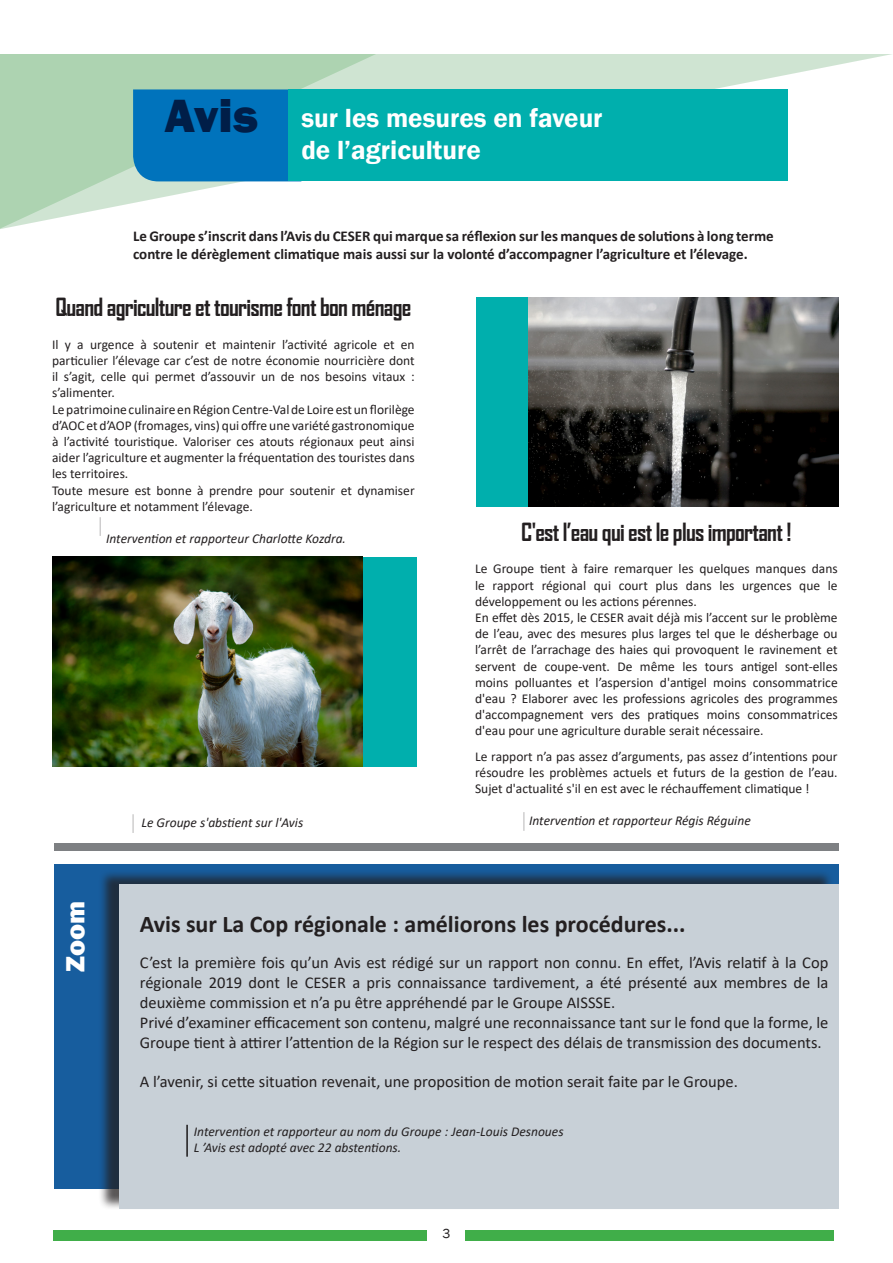
<style>
.page{position:relative;width:893px;height:1263px;background:#fff}
.page>*{position:absolute;margin:0;border:0;box-sizing:border-box;transform-origin:0 0}
.t1{font:800 48px "Franklin Gothic";color:#001e48}
.t2{font:600 27px "Franklin Gothic";color:#fff}
.t3{font:800 27px "Franklin Gothic";color:#fff}
.t4{font:700 24px "Agency FB";letter-spacing:-.03em;color:#231f20}
.t5{font:700 24px "Calibri";color:#231f20}
.t6{font:16.5px/19.8px "Calibri";color:#231f20;text-align:justify}
.t7{font:700 15px/18px "Calibri";color:#231f20}
.t8{font:13.5px/16.2px "Calibri";color:#231f20;text-align:justify}
.t9{font:italic 13.5px "Calibri";color:#231f20}
.t10{font:13.5px "Franklin Gothic";color:#231f20}
</style>
<div class="page">
<div style="left:54px;top:557px;width:363px;height:209px;background:#00afad"></div>
<div style="left:476px;top:297px;width:363px;height:210px;background:#00afad"></div>
<div style="left:54px;top:864px;width:785px;height:324px;background:#175d9e"></div>
<svg style="left:376px;top:54px;width:516px;height:127px;fill:#cfe4d2"></svg>
<svg style="left:0;top:54px;width:376px;height:175px;fill:#add3b1"></svg>
<div style="left:53px;top:1230px;width:780px;height:11px;background:#40ae49"></div>
<div style="left:427px;top:1215px;width:37px;height:46px;background:#fff"></div>
<div style="left:133px;top:89px;width:155px;height:92px;background:#0073bc"></div>
<div style="left:288px;top:89px;width:499px;height:92px;background:#00afad"></div>
<svg style="left:523px;top:812px;width:2px;height:19px"></svg>
<svg style="left:132px;top:814px;width:2px;height:19px"></svg>
<svg style="left:99px;top:517px;width:2px;height:19px"></svg>
<div style="left:54px;top:843px;width:785px;height:7px;background:#7e8083"></div>
<div style="left:98px;top:869px;width:736px;height:341px;background:#231f20;opacity:.75"></div>
<div style="left:120px;top:884px;width:719px;height:325px;background:#c8d0d7"></div>
<img style="left:52px;top:557px;width:311px;height:209px">
<img style="left:528px;top:297px;width:311px;height:210px">
<hr style="left:186px;top:1125px;width:2px;height:32px;background:#231f20">
<p class="t1" style="left:165px;top:85px;width:95px">Avis</p>
<p class="t2" style="left:301px;top:101px;width:303px">sur les mesures en faveur</p>
<p class="t2" style="left:301px;top:134px;width:181px">de l’agriculture</p>
<p class="t7" style="left:133px;top:227px;width:642px">Le Groupe s’inscrit dans l’Avis du CESER qui marque sa réflexion sur les manques de solutions à long terme contre le dérèglement climatique mais aussi sur la volonté d’accompagner l’agriculture et l’élevage.</p>
<p class="t4" style="left:55px;top:293px;width:357px">Quand agriculture et tourisme font bon ménage</p>
<p class="t8" style="left:52px;top:336px;width:364px">Il y a urgence à soutenir et maintenir l’activité agricole et en particulier l’élevage car c’est de notre économie nourricière dont il s’agit, celle qui permet d’assouvir un de nos besoins vitaux : s’alimenter.</p>
<p class="t8" style="left:52px;top:401px;width:364px">Le patrimoine culinaire en Région Centre-Val de Loire est un florilège d’AOC et d’AOP (fromages, vins) qui offre une variété gastronomique à l’activité touristique. Valoriser ces atouts régionaux peut ainsi aider l’agriculture et augmenter la fréquentation des touristes dans les territoires.</p>
<p class="t8" style="left:52px;top:482px;width:364px">Toute mesure est bonne à prendre pour soutenir et dynamiser l’agriculture et notamment l’élevage.</p>
<p class="t9" style="left:106px;top:529px;width:241px">Intervention et rapporteur Charlotte Kozdra.</p>
<p class="t4" style="left:521px;top:517px;width:272px">C'est l’eau qui est le plus important !</p>
<p class="t8" style="left:475px;top:560px;width:364px">Le Groupe tient à faire remarquer les quelques manques dans le rapport régional qui court plus dans les urgences que le développement ou les actions pérennes.</p>
<p class="t8" style="left:475px;top:609px;width:364px">En effet dès 2015, le CESER avait déjà mis l’accent sur le problème de l’eau, avec des mesures plus larges tel que le désherbage ou l’arrêt de l’arrachage des haies qui provoquent le ravinement et servent de coupe-vent. De même les tours antigel sont-elles moins polluantes et l’aspersion d'antigel moins consommatrice d'eau ? Elaborer avec les professions agricoles des programmes d'accompagnement vers des pratiques moins consommatrices d'eau pour une agriculture durable serait nécessaire.</p>
<p class="t8" style="left:475px;top:748px;width:364px">Le rapport n’a pas assez d’arguments, pas assez d’intentions pour résoudre les problèmes actuels et futurs de la gestion de l’eau.<br>Sujet d'actualité s'il en est avec le réchauffement climatique !</p>
<p class="t9" style="left:529px;top:811px;width:223px">Intervention et rapporteur Régis Réguine</p>
<p class="t9" style="left:141px;top:813px;width:163px">Le Groupe s'abstient sur l'Avis</p>
<p class="t3" style="left:58px;top:972px;width:73px;rotate:-90deg">Zoom</p>
<p class="t5" style="left:140px;top:907px;width:547px">Avis sur La Cop régionale : améliorons les procédures...</p>
<p class="t6" style="left:140px;top:952px;width:690px">C’est la première fois qu’un Avis est rédigé sur un rapport non connu. En effet, l’Avis relatif à la Cop régionale 2019 dont le CESER a pris connaissance tardivement, a été présenté aux membres de la deuxième commission et n’a pu être appréhendé par le Groupe AISSSE.</p>
<p class="t6" style="left:140px;top:1012px;width:690px">Privé d’examiner efficacement son contenu, malgré une reconnaissance tant sur le fond que la forme, le<br>Groupe tient à attirer l’attention de la Région sur le respect des délais de transmission des documents.</p>
<p class="t6" style="left:140px;top:1071px;width:600px">A l’avenir, si cette situation revenait, une proposition de motion serait faite par le Groupe.</p>
<p class="t9" style="left:194px;top:1122px;width:371px">Intervention et rapporteur au nom du Groupe : Jean-Louis Desnoues</p>
<p class="t9" style="left:194px;top:1138px;width:209px">L ’Avis est adopté avec 22 abstentions.</p>
<p class="t10" style="left:442px;top:1225px;width:9px">3</p>
</div>
